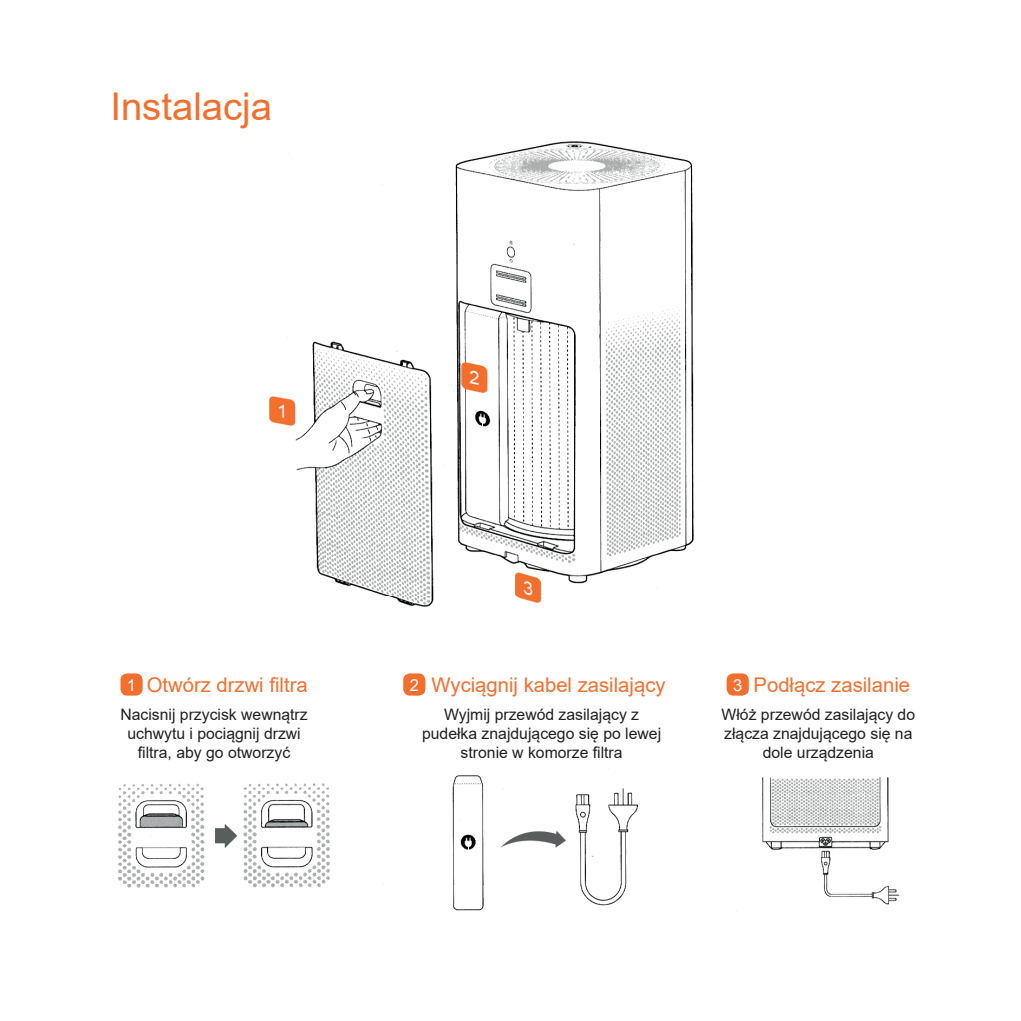
<style>
.page{position:relative;width:1021px;height:1021px;background:#fff}
.page>*{position:absolute;margin:0;border:0;box-sizing:border-box;transform-origin:0 0}
.t1{font:38.25px "Arial";color:#f36f2e}
.t2{font:20.25px "Arial";color:#f36f2e}
.t3{font:16.43px "Arial";color:#fff}
.t4{font:15.75px/18.9px "Arial";color:#231f20;text-align:center}
</style>
<div class="page">
<img style="left:118px;top:136px;width:782px;height:776px">
<div style="left:120px;top:673px;width:23px;height:22px;background:#f36f2e;border-radius:7px"></div>
<div style="left:403px;top:673px;width:22px;height:22px;background:#f36f2e;border-radius:7px"></div>
<div style="left:726px;top:673px;width:22px;height:22px;background:#f36f2e;border-radius:7px"></div>
<h1 class="t1" style="left:110px;top:81px;width:163px">Instalacja</h1>
<p class="t2" style="left:147px;top:671px;width:162px">Otwórz drzwi filtra</p>
<p class="t2" style="left:431px;top:671px;width:235px">Wyciągnij kabel zasilający</p>
<p class="t2" style="left:753px;top:671px;width:158px">Podłącz zasilanie</p>
<p class="t4" style="left:120px;top:705px;width:189px">Nacisnij przycisk wewnątrz uchwytu i pociągnij drzwi filtra, aby go otworzyć</p>
<p class="t4" style="left:422px;top:705px;width:240px">Wyjmij przewód zasilający z pudełka znajdującego się po lewej stronie w komorze filtra</p>
<p class="t4" style="left:721px;top:705px;width:195px">Włóż przewód zasilający do złącza znajdującego się na dole urządzenia</p>
<p class="t3" style="left:127px;top:673px;width:11px">1</p>
<p class="t3" style="left:409px;top:673px;width:11px">2</p>
<p class="t3" style="left:733px;top:673px;width:11px">3</p>
</div>
